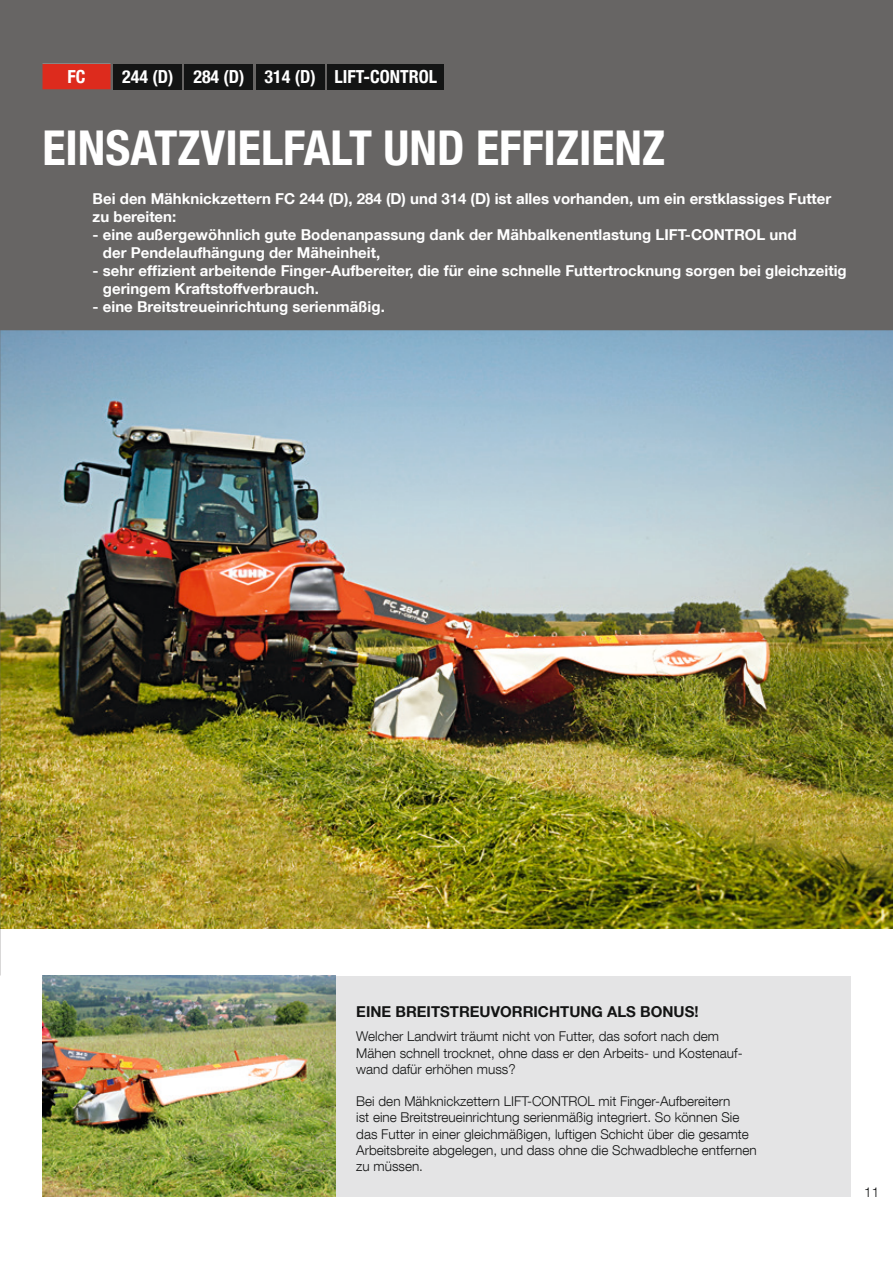
<style>
.page{position:relative;width:893px;height:1263px;background:#fff}
.page>*{position:absolute;margin:0;border:0;box-sizing:border-box;transform-origin:0 0}
.t1{font:700 condensed 48px "Helvetica Neue LT Com";color:#fff}
.t2{font:700 condensed 18px "Helvetica Neue LT Com";color:#fff}
.t3{font:700 15px/18px "Helvetica Neue LT Com";color:#fff}
.t4{font:700 15px "Helvetica Neue LT Com";color:#131414}
.t5{font:300 13.5px/16.2px "Helvetica Neue LT Com";color:#131414}
</style>
<div class="page">
<img style="left:0;top:330px;width:893px;height:599px">
<div style="left:330px;top:976px;width:520px;height:221px;background:#e4e4e5"></div>
<img style="left:43px;top:976px;width:293px;height:221px">
<div style="left:0;top:0;width:893px;height:330px;background:#676564"></div>
<div style="left:114px;top:64px;width:68px;height:25px;background:#131414"></div>
<div style="left:185px;top:64px;width:68px;height:25px;background:#131414"></div>
<div style="left:256px;top:64px;width:68px;height:25px;background:#131414"></div>
<div style="left:327px;top:64px;width:117px;height:25px;background:#131414"></div>
<p class="t2" style="left:68px;top:66px;width:19px">FC</p>
<p class="t2" style="left:122px;top:66px;width:317px">244 (D) 284 (D) 314 (D) LIFT-CONTROL</p>
<h1 class="t1" style="left:43px;top:119px;width:624px">EINSATZVIELFALT UND EFFIZIENZ</h1>
<p class="t3" style="left:93px;top:189px;width:740px">Bei den Mähknickzettern FC 244 (D), 284 (D) und 314 (D) ist alles vorhanden, um ein erstklassiges Futter zu bereiten:</p>
<p class="t3" style="left:103px;top:225px;width:695px;text-indent:-10px">- eine außergewöhnlich gute Bodenanpassung dank der Mähbalkenentlastung LIFT-CONTROL und der Pendelaufhängung der Mäheinheit,</p>
<p class="t3" style="left:103px;top:261px;width:745px;text-indent:-10px">- sehr effizient arbeitende Finger-Aufbereiter, die für eine schnelle Futtertrocknung sorgen bei gleichzeitig geringem Kraftstoffverbrauch.</p>
<p class="t3" style="left:93px;top:297px;width:294px">- eine Breitstreueinrichtung serienmäßig.</p>
<p class="t4" style="left:356px;top:1002px;width:344px">EINE BREITSTREUVORRICHTUNG ALS BONUS!</p>
<p class="t5" style="left:356px;top:1028px;width:388px">Welcher Landwirt träumt nicht von Futter, das sofort nach dem<br>Mähen schnell trocknet, ohne dass er den Arbeits- und Kostenauf&shy;wand dafür erhöhen muss?</p>
<p class="t5" style="left:356px;top:1093px;width:402px">Bei den Mähknickzettern LIFT-CONTROL mit Finger-Aufbereitern<br>ist eine Breitstreueinrichtung serienmäßig integriert. So können Sie das Futter in einer gleichmäßigen, luftigen Schicht über die gesamte Arbeitsbreite abgelegen, und dass ohne die Schwadbleche entfernen zu müssen.</p>
<p class="t5" style="left:864px;top:1184px;width:17px">11</p>
</div>
